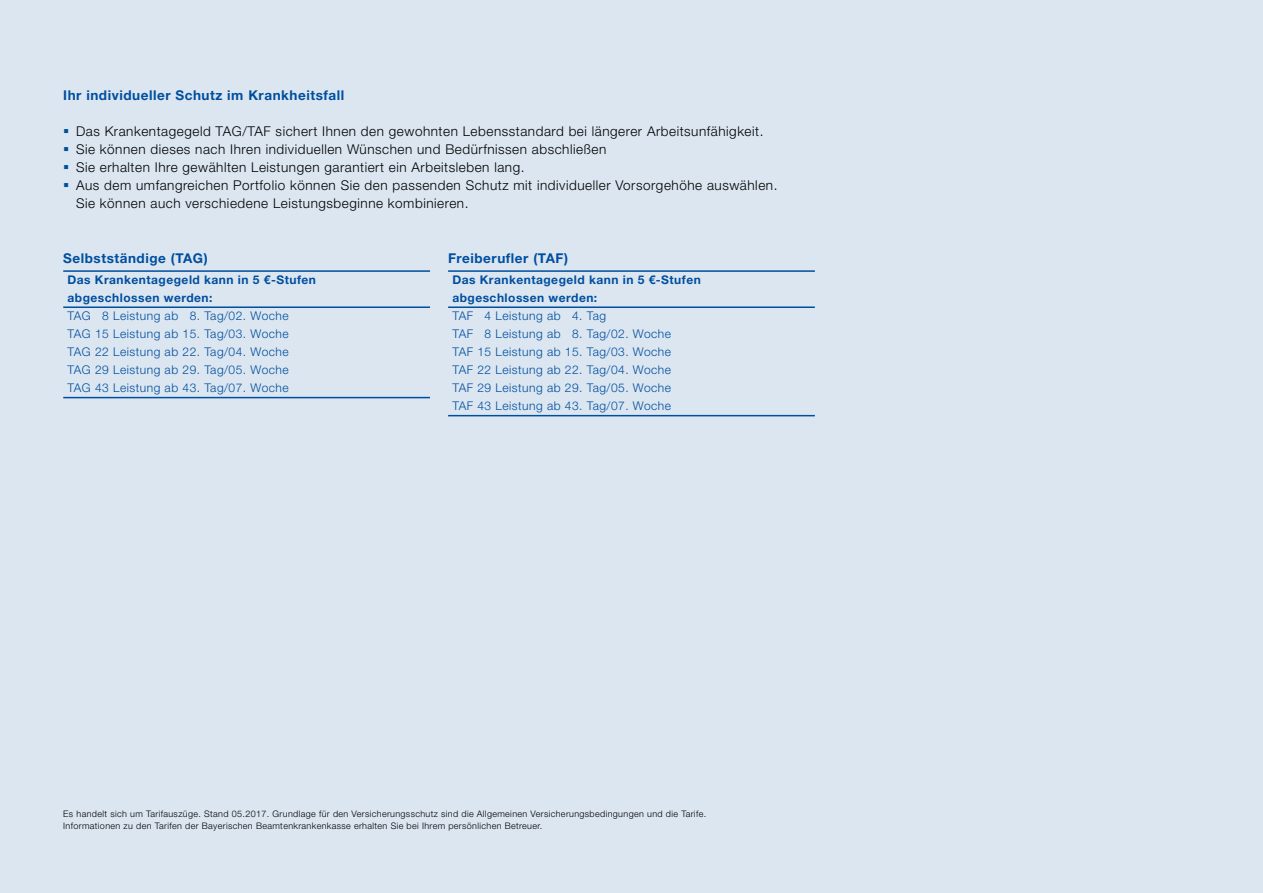
<style>
.page{position:relative;width:1263px;height:893px;background:#dbe6f1}
.page>*{position:absolute;margin:0;border:0;box-sizing:border-box;transform-origin:0 0}
.t1{font:300 13.5px/18.1px "Helvetica Neue LT Pro";letter-spacing:.04em;color:#000}
.t2{font:700 13.5px "Helvetica Neue LT Pro";letter-spacing:.04em;color:#004e9e}
.t3{font:300 12px/18px "Helvetica Neue LT Pro";letter-spacing:.04em;color:#004e9e;text-align:justify}
.t4{font:700 12px/18px "Helvetica Neue LT Pro";letter-spacing:.04em;color:#004e9e}
.t5{font:300 9px/12px "Helvetica Neue LT Pro";letter-spacing:.04em;color:#000}
</style>
<div class="page">
<hr style="left:63px;top:397px;width:367px;height:1px;background:#004e9e">
<hr style="left:63px;top:270px;width:367px;height:2px;background:#004e9e">
<hr style="left:63px;top:306px;width:367px;height:2px;background:#004e9e">
<hr style="left:448px;top:415px;width:367px;height:1px;background:#004e9e">
<hr style="left:448px;top:270px;width:367px;height:2px;background:#004e9e">
<hr style="left:448px;top:306px;width:367px;height:2px;background:#004e9e">
<p class="t2" style="left:63px;top:87px;width:283px">Ihr individueller Schutz im Krankheitsfall</p>
<p class="t1" style="left:76px;top:122px;width:703px">Das Krankentagegeld TAG/TAF sichert Ihnen den gewohnten Lebensstandard bei längerer Arbeitsunfähigkeit.<br>Sie können dieses nach Ihren individuellen Wünschen und Bedürfnissen abschließen<br>Sie erhalten Ihre gewählten Leistungen garantiert ein Arbeitsleben lang.<br>Aus dem umfangreichen Portfolio können Sie den passenden Schutz mit individueller Vorsorgehöhe auswählen.<br>Sie können auch verschiedene Leistungsbeginne kombinieren.</p>
<p class="t2" style="left:63px;top:249px;width:146px">Selbstständige (TAG)</p>
<p class="t4" style="left:68px;top:271px;width:250px">Das Krankentagegeld kann in 5 €-Stufen abgeschlossen werden:</p>
<p class="t3" style="left:68px;top:307px;width:223px">TAG 8 Leistung ab 8. Tag/02. Woche TAG 15 Leistung ab 15. Tag/03. Woche TAG 22 Leistung ab 22. Tag/04. Woche TAG 29 Leistung ab 29. Tag/05. Woche TAG 43 Leistung ab 43. Tag/07. Woche</p>
<p class="t2" style="left:448px;top:249px;width:121px">Freiberufler (TAF)</p>
<p class="t4" style="left:452px;top:271px;width:250px">Das Krankentagegeld kann in 5 €-Stufen abgeschlossen werden:</p>
<p class="t3" style="left:452px;top:307px;width:220px;text-align:left">TAF 4 Leistung ab 4. Tag<br>TAF 8 Leistung ab 8. Tag/02. Woche<br>TAF 15 Leistung ab 15. Tag/03. Woche<br>TAF 22 Leistung ab 22. Tag/04. Woche<br>TAF 29 Leistung ab 29. Tag/05. Woche<br>TAF 43 Leistung ab 43. Tag/07. Woche</p>
<p class="t5" style="left:63px;top:808px;width:644px">Es handelt sich um Tarifauszüge. Stand 05.2017. Grundlage für den Versicherungsschutz sind die Allgemeinen Versicherungsbedingungen und die Tarife.<br>Informationen zu den Tarifen der Bayerischen Beamtenkrankenkasse erhalten Sie bei Ihrem persönlichen Betreuer.</p>
</div>
